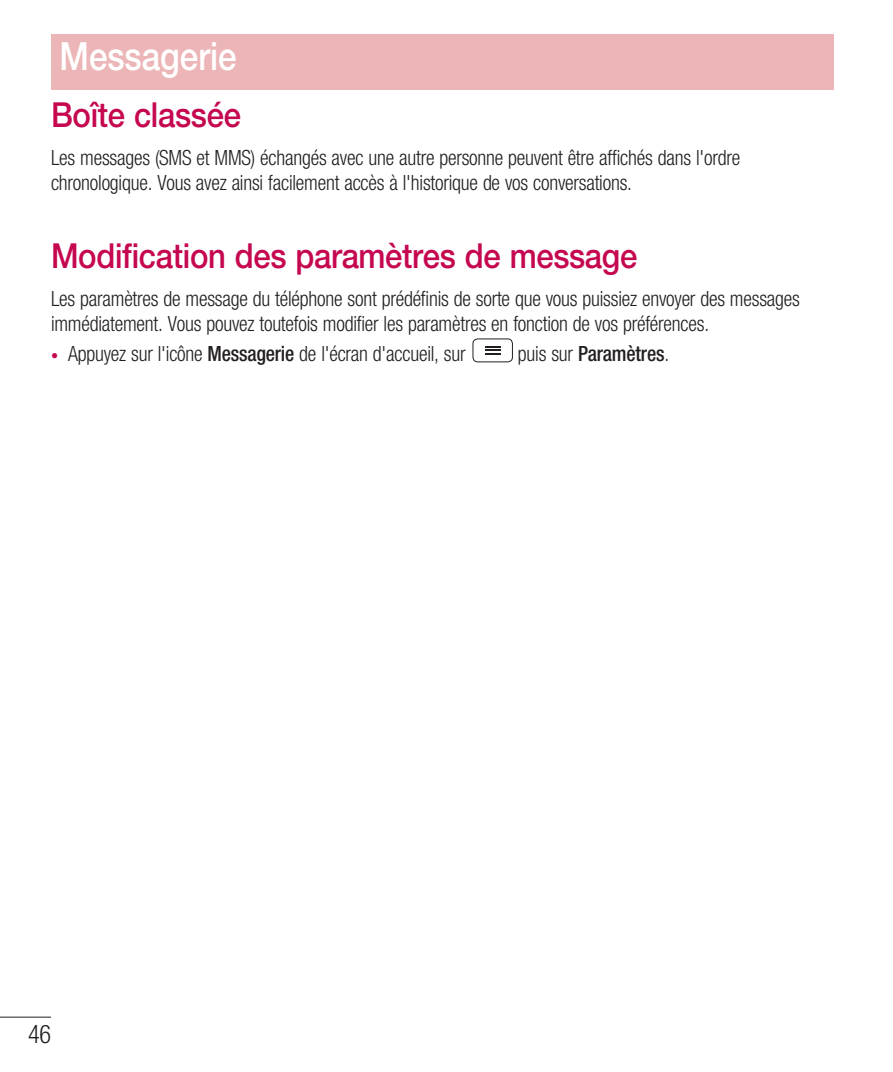
<style>
.page{position:relative;width:893px;height:1072px;background:#fff}
.page>*{position:absolute;margin:0;border:0;box-sizing:border-box;transform-origin:0 0}
.t1{font:500 39px "Helvetica Neue LT Pro";color:#fff;scale:.85 1}
.t2{font:500 34.5px "Helvetica Neue LT Pro";letter-spacing:-.01em;color:#c50750;scale:.9 1}
.t3{font:300 condensed 25.5px "Helvetica Neue LT Pro";color:#231f20;scale:.95 1}
.t4{font:300 condensed 21px/25.2px "Helvetica Neue LT Pro";letter-spacing:-.01em;color:#231f20;scale:.95 1}
.t5{font:500 condensed 21px "Helvetica Neue LT Pro";letter-spacing:-.01em;color:#231f20;scale:.95 1}
.s1{font-weight:400;font-size:15px;color:#c50750}
.s2{font-weight:500}
.s3{font-weight:300}
</style>
<div class="page">
<hr style="left:0;top:1016px;width:51px;height:1px;background:#231f20">
<svg style="left:474px;top:340px;width:38px;height:22px"></svg>
<div style="left:472px;top:338px;width:41px;height:24px;border:1px solid #231f20;border-radius:5px"></div>
<div style="left:51px;top:34px;width:782px;height:55px;background:#ecb6b8"></div>
<h1 class="t1" style="left:60px;top:42px;width:210px">Messagerie</h1>
<h2 class="t2" style="left:51px;top:102px;width:212px">Boîte classée</h2>
<p class="t4" style="left:51px;top:147px;width:727px">Les messages (SMS et MMS) échangés avec une autre personne peuvent être affichés dans l'ordre chronologique. Vous avez ainsi facilement accès à l'historique de vos conversations.</p>
<h2 class="t2" style="left:51px;top:243px;width:653px">Modification des paramètres de message</h2>
<p class="t4" style="left:51px;top:288px;width:790px">Les paramètres de message du téléphone sont prédéfinis de sorte que vous puissiez envoyer des messages immédiatement. Vous pouvez toutefois modifier les paramètres en fonction de vos préférences.</p>
<p class="t4" style="left:51px;top:343px;width:438px"><span class="s1">•</span> Appuyez sur l'icône <span class="s2">Messagerie</span> de l'écran d'accueil, sur</p>
<p class="t5" style="left:518px;top:345px;width:161px"><span class="s3">puis sur</span> Paramètres<span class="s3">.</span></p>
<p class="t3" style="left:28px;top:1025px;width:26px">46</p>
</div>
